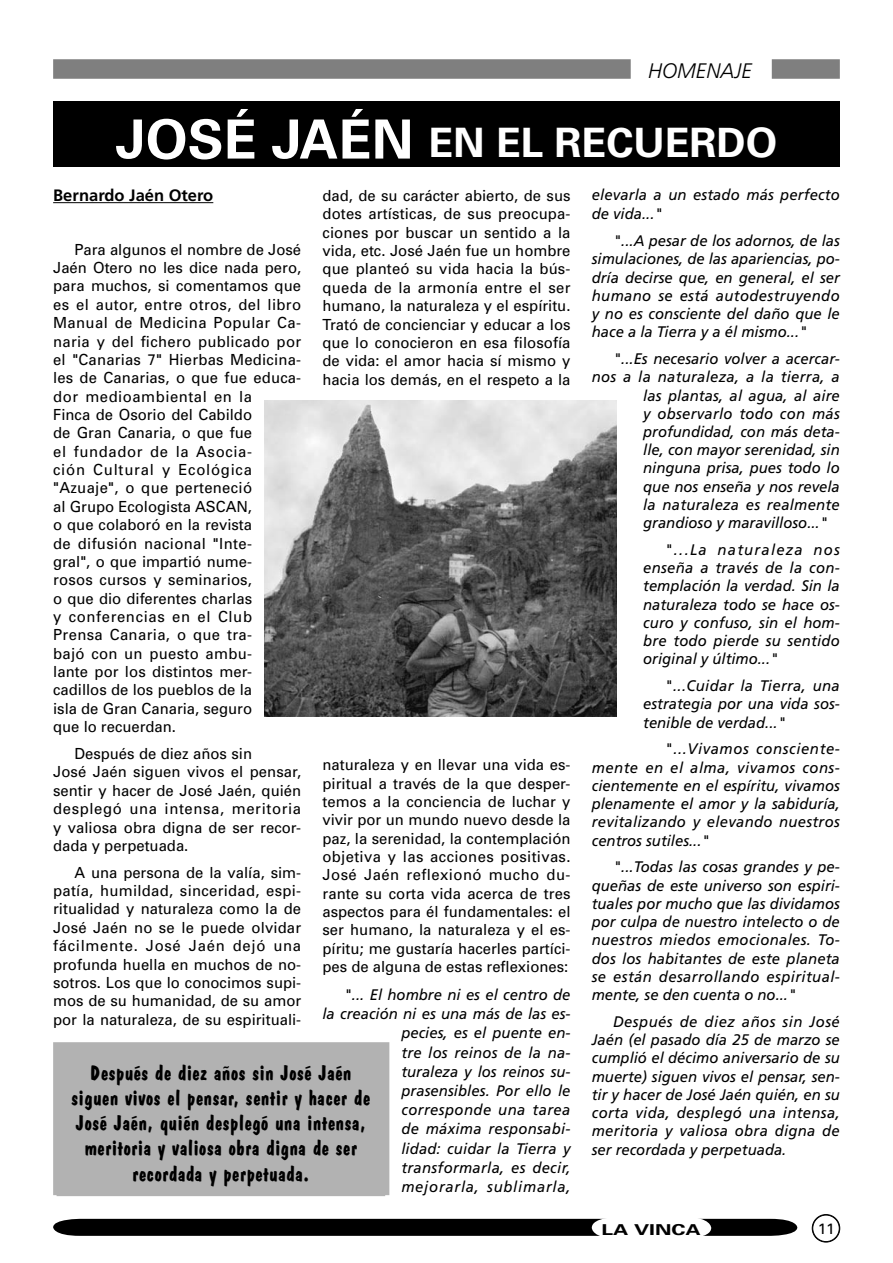
<style>
.page{position:relative;width:893px;height:1263px;background:#fff}
.page>*{position:absolute;margin:0;border:0;box-sizing:border-box;transform-origin:0 0}
.t1{font:700 40.5px "Univers LT Std";color:#fff}
.t2{font:700 21px/25.2px "Dom Casual";color:#000;text-align:center;scale:.95 1}
.t3{font:italic 300 21px "Frutiger LT Std";color:#000}
.t4{font:700 16.5px "Frutiger LT Std";color:#000}
.t5{font:15.3px/18.3px "Univers";letter-spacing:.005em;color:#000;text-align:justify}
.t6{font:italic 15.3px/18.3px "Frutiger LT Std";letter-spacing:.005em;color:#000;text-align:justify}
.t7{font:700 15px "Univers";color:#000;scale:1.4 1}
.t8{font:15px "Univers";color:#000}
.s1{font-size:54px}
</style>
<div class="page">
<hr style="left:53px;top:202px;width:160px;height:1px;background:#000">
<div style="left:812px;top:1214px;width:28px;height:28px;border:1px solid #000;border-radius:50%"></div>
<div style="left:812px;top:1215px;width:27px;height:27px;border:1px solid #000;border-radius:50%"></div>
<svg style="left:53px;top:1218px;width:744px;height:18px"></svg>
<div style="left:53px;top:59px;width:578px;height:20px;background:#7f7f7f"></div>
<div style="left:772px;top:59px;width:68px;height:20px;background:#7f7f7f"></div>
<div style="left:53px;top:101px;width:787px;height:65px;background:#000"></div>
<img style="left:264px;top:400px;width:353px;height:316px">
<div style="left:55px;top:1044px;width:333px;height:150px;background:#b2b2b2"></div>
<div style="left:53px;top:1042px;width:336px;height:153px;border:3px solid #b2b2b2"></div>
<div style="left:57px;top:1048px;width:328px;height:148px;border:3px solid #b2b2b2"></div>
<h2 class="t3" style="left:648px;top:60px;width:105px">HOMENAJE</h2>
<h1 class="t1" style="left:116px;top:128px;width:663px"><span class="s1">JOSÉ JAÉN</span> EN EL RECUERDO</h1>
<p class="t4" style="left:53px;top:189px;width:162px">Bernardo Jaén Otero</p>
<p class="t5" style="left:322px;top:188px;width:250px">dad, de su carácter abierto, de sus dotes artísticas, de sus preocupa&shy;ciones por buscar un sentido a la vida, etc. José Jaén fue un hombre que planteó su vida hacia la bús&shy;queda de la armonía entre el ser humano, la naturaleza y el espíritu.<br>Trató de concienciar y educar a los que lo conocieron en esa filosofía de vida: el amor hacia sí mismo y hacia los demás, en el respeto a la</p>
<p class="t5" style="left:53px;top:242px;width:250px;text-align:left;text-indent:21px">Para algunos el nombre de José<br>Jaén Otero no les dice nada pero, para muchos, si comentamos que es el autor, entre otros, del libro<br>Manual de Medicina Popular Ca&shy;naria y del fichero publicado por el "Canarias 7" Hierbas Medicina&shy;les de Canarias, o que fue educa&shy;dor medioambiental en la<br>Finca de Osorio del Cabildo<br>de Gran Canaria, o que fue<br>el fundador de la Asocia-<br>ción Cultural y Ecológica "Azuaje", o que perteneció<br>al Grupo Ecologista ASCAN,<br>o que colaboró en la revista<br>de difusión nacional "Inte-<br>gral", o que impartió nume-<br>rosos cursos y seminarios,<br>o que dio diferentes charlas<br>y conferencias en el Club<br>Prensa Canaria, o que tra-<br>bajó con un puesto ambu-<br>lante por los distintos mer&shy;cadillos de los pueblos de la<br>isla de Gran Canaria, seguro<br>que lo recuerdan.</p>
<p class="t5" style="left:53px;top:746px;width:250px;text-align:left;text-indent:21px">Después de diez años sin<br>José Jaén siguen vivos el pensar, sentir y hacer de José Jaén, quién desplegó una intensa, meritoria y valiosa obra digna de ser recor&shy;dada y perpetuada.</p>
<p class="t5" style="left:53px;top:864px;width:250px;text-indent:21px">A una persona de la valía, sim&shy;patía, humildad, sinceridad, espi&shy;ritualidad y naturaleza como la de José Jaén no se le puede olvidar fácilmente. José Jaén dejó una profunda huella en muchos de no&shy;sotros. Los que lo conocimos supi&shy;mos de su humanidad, de su amor por la naturaleza, de su espirituali-</p>
<p class="t5" style="left:322px;top:757px;width:250px">naturaleza y en llevar una vida es&shy;piritual a través de la que desper&shy;temos a la conciencia de luchar y vivir por un mundo nuevo desde la paz, la serenidad, la contemplación objetiva y las acciones positivas.<br>José Jaén reflexionó mucho du&shy;rante su corta vida acerca de tres aspectos para él fundamentales: el ser humano, la naturaleza y el es&shy;píritu; me gustaría hacerles partíci&shy;pes de alguna de estas reflexiones:</p>
<p class="t6" style="left:322px;top:986px;width:250px;line-height:19.2px;text-align:right">"... El hombre ni es el centro de<br>la creación ni es una más de las es&shy;pecies, es el puente en-<br>tre los reinos de la na-<br>turaleza y los reinos su&shy;prasensibles. Por ello le corresponde una tarea<br>de máxima responsabi-<br>lidad: cuidar la Tierra y transformarla, es decir, mejorarla, sublimarla,</p>
<h2 class="t2" style="left:71px;top:1062px;width:316px">Después de diez años sin José Jaén siguen vivos el pensar, sentir y hacer de José Jaén, quién desplegó una intensa, meritoria y valiosa obra digna de ser recordada y perpetuada.</h2>
<p class="t6" style="left:592px;top:186px;width:250px;line-height:19.2px">elevarla a un estado más perfecto de vida..."</p>
<p class="t6" style="left:592px;top:232px;width:250px;text-indent:21px">"...A pesar de los adornos, de las simulaciones, de las apariencias, po&shy;dría decirse que, en general, el ser humano se está autodestruyendo y no es consciente del daño que le hace a la Tierra y a él mismo..."</p>
<p class="t6" style="left:613px;top:350px;width:228px">"...Es necesario volver a acercar-</p>
<p class="t6" style="left:592px;top:368px;width:250px">nos a la naturaleza, a la tierra, a</p>
<p class="t6" style="left:643px;top:387px;width:198px">las plantas, al agua, al aire</p>
<p class="t6" style="left:643px;top:405px;width:198px">y observarlo todo con más</p>
<p class="t6" style="left:643px;top:423px;width:198px">profundidad, con más deta-</p>
<p class="t6" style="left:643px;top:441px;width:198px">lle, con mayor serenidad, sin</p>
<p class="t6" style="left:643px;top:460px;width:198px">ninguna prisa, pues todo lo</p>
<p class="t6" style="left:643px;top:478px;width:198px">que nos enseña y nos revela</p>
<p class="t6" style="left:643px;top:496px;width:198px">la naturaleza es realmente</p>
<p class="t6" style="left:643px;top:514px;width:186px">grandioso y maravilloso..."</p>
<p class="t6" style="left:643px;top:541px;width:198px;text-indent:21px">"...La naturaleza nos enseña a través de la con&shy;templación la verdad. Sin la naturaleza todo se hace os&shy;curo y confuso, sin el hom&shy;bre todo pierde su sentido original y último..."</p>
<p class="t6" style="left:643px;top:677px;width:198px;text-indent:21px">"...Cuidar la Tierra, una estrategia por una vida sos&shy;tenible de verdad..."</p>
<p class="t6" style="left:592px;top:741px;width:250px;text-indent:73px">"...Vivamos consciente&shy;mente en el alma, vivamos cons&shy;cientemente en el espíritu, vivamos plenamente el amor y la sabiduría, revitalizando y elevando nuestros centros sutiles..."</p>
<p class="t6" style="left:592px;top:859px;width:250px;text-indent:21px">"...Todas las cosas grandes y pe&shy;queñas de este universo son espiri&shy;tuales por mucho que las dividamos por culpa de nuestro intelecto o de nuestros miedos emocionales. To&shy;dos los habitantes de este planeta se están desarrollando espiritual&shy;mente, se den cuenta o no..."</p>
<p class="t6" style="left:592px;top:1013px;width:250px;text-indent:21px">Después de diez años sin José Jaén (el pasado día 25 de marzo se cumplió el décimo aniversario de su muerte) siguen vivos el pensar, sen&shy;tir y hacer de José Jaén quién, en su corta vida, desplegó una intensa, meritoria y valiosa obra digna de ser recordada y perpetuada.</p>
<p class="t7" style="left:601px;top:1224px;width:72px">LA VINCA</p>
<p class="t8" style="left:818px;top:1224px;width:18px">11</p>
</div>
